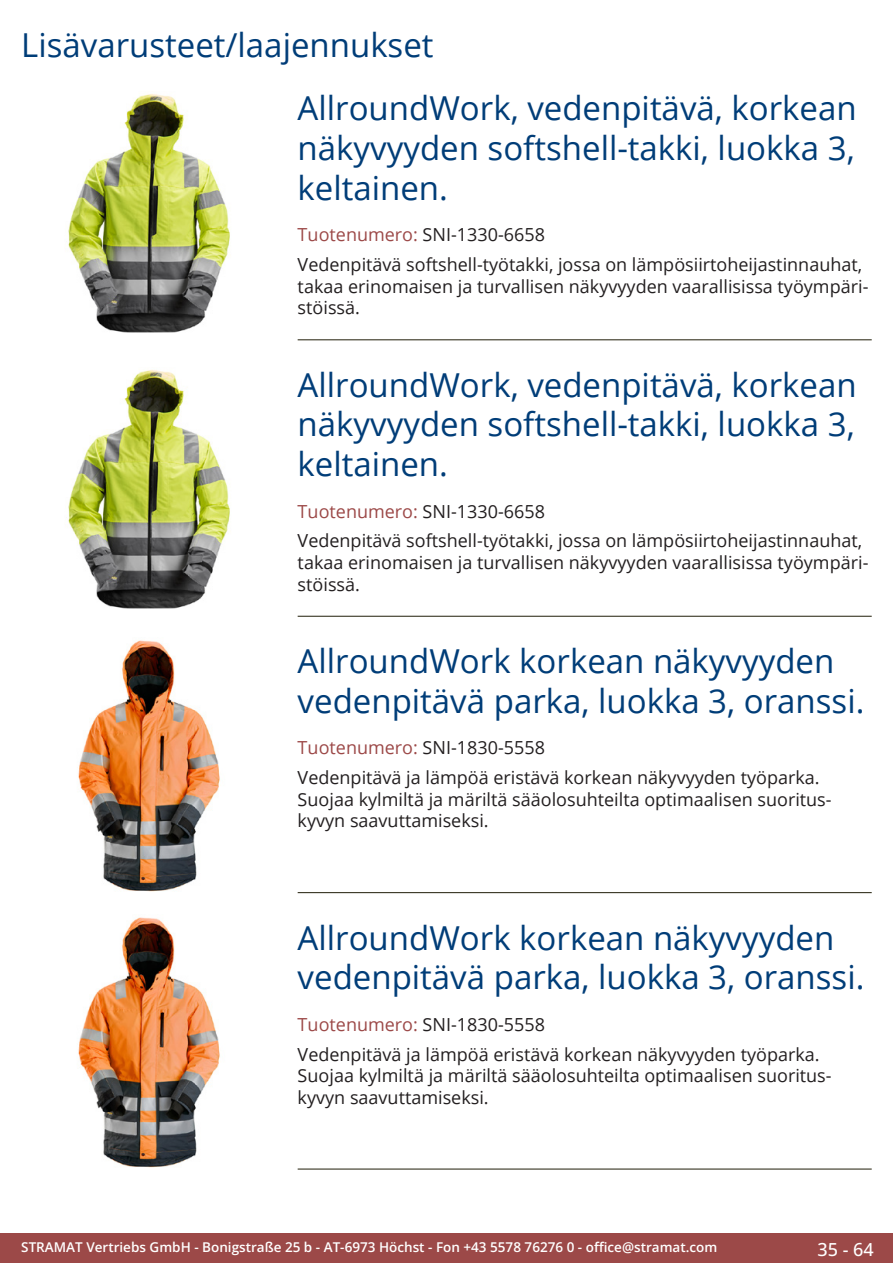
<style>
.page{position:relative;width:893px;height:1263px;background:#fff}
.page>*{position:absolute;margin:0;border:0;box-sizing:border-box;transform-origin:0 0}
.Produkttitel{font:33px/39.6px "Open Sans";color:#003d78;text-align:justify}
.RastTitel{font:33px "Open Sans";color:#003d78}
.Beschreibung_Text{font:18px/21.6px "Open Sans";color:#231f20}
.TechDaten_Überschrif{font:18px "Open Sans";color:#231f20}
.t1{font:500 18px "Open Sans";color:#fff}
.t2{font:600 13.5px "Open Sans";color:#fff}
.s1{color:#9c4948}
</style>
<div class="page">
<div style="left:0;top:1233px;width:893px;height:30px;background:#9c4948"></div>
<hr style="left:298px;top:340px;width:574px;height:1px;background:#201d08">
<hr style="left:298px;top:616px;width:574px;height:1px;background:#201d08">
<hr style="left:298px;top:892px;width:574px;height:1px;background:#201d08">
<hr style="left:298px;top:1169px;width:574px;height:1px;background:#201d08">
<img style="left:68px;top:94px;width:162px;height:239px">
<img style="left:68px;top:370px;width:162px;height:239px">
<img style="left:78px;top:640px;width:142px;height:252px">
<img style="left:78px;top:917px;width:142px;height:251px">
<p class="RastTitel" style="left:21px;top:22px;width:414px">Lisävarusteet/laajennukset</p>
<p class="Produkttitel" style="left:298px;top:88px;width:561px">AllroundWork, vedenpitävä, korkean näkyvyyden softshell-takki, luokka 3, keltainen.</p>
<p class="TechDaten_Überschrif" style="left:298px;top:222px;width:249px"><span class="s1">Tuotenumero:</span> SNI-1330-6658</p>
<p class="Beschreibung_Text" style="left:298px;top:253px;width:571px">Vedenpitävä softshell-työtakki, jossa on lämpösiirtoheijastinnauhat, takaa erinomaisen ja turvallisen näkyvyyden vaarallisissa työympäri&shy;stöissä.</p>
<p class="Produkttitel" style="left:298px;top:364px;width:561px">AllroundWork, vedenpitävä, korkean näkyvyyden softshell-takki, luokka 3, keltainen.</p>
<p class="TechDaten_Überschrif" style="left:298px;top:499px;width:249px"><span class="s1">Tuotenumero:</span> SNI-1330-6658</p>
<p class="Beschreibung_Text" style="left:298px;top:530px;width:571px">Vedenpitävä softshell-työtakki, jossa on lämpösiirtoheijastinnauhat, takaa erinomaisen ja turvallisen näkyvyyden vaarallisissa työympäri&shy;stöissä.</p>
<p class="Produkttitel" style="left:298px;top:640px;width:568px">AllroundWork korkean näkyvyyden vedenpitävä parka, luokka 3, oranssi.</p>
<p class="TechDaten_Überschrif" style="left:298px;top:735px;width:249px"><span class="s1">Tuotenumero:</span> SNI-1830-5558</p>
<p class="Beschreibung_Text" style="left:298px;top:766px;width:534px">Vedenpitävä ja lämpöä eristävä korkean näkyvyyden työparka.<br>Suojaa kylmiltä ja märiltä sääolosuhteilta optimaalisen suoritus&shy;kyvyn saavuttamiseksi.</p>
<p class="Produkttitel" style="left:298px;top:917px;width:568px">AllroundWork korkean näkyvyyden vedenpitävä parka, luokka 3, oranssi.</p>
<p class="TechDaten_Überschrif" style="left:298px;top:1012px;width:249px"><span class="s1">Tuotenumero:</span> SNI-1830-5558</p>
<p class="Beschreibung_Text" style="left:298px;top:1043px;width:534px">Vedenpitävä ja lämpöä eristävä korkean näkyvyyden työparka.<br>Suojaa kylmiltä ja märiltä sääolosuhteilta optimaalisen suoritus&shy;kyvyn saavuttamiseksi.</p>
<p class="t2" style="left:21px;top:1238px;width:698px">STRAMAT Vertriebs GmbH - Bonigstraße 25 b - AT-6973 Höchst - Fon +43 5578 76276 0 - office@stramat.com</p>
<p class="t1" style="left:817px;top:1237px;width:58px">35 - 64</p>
</div>
